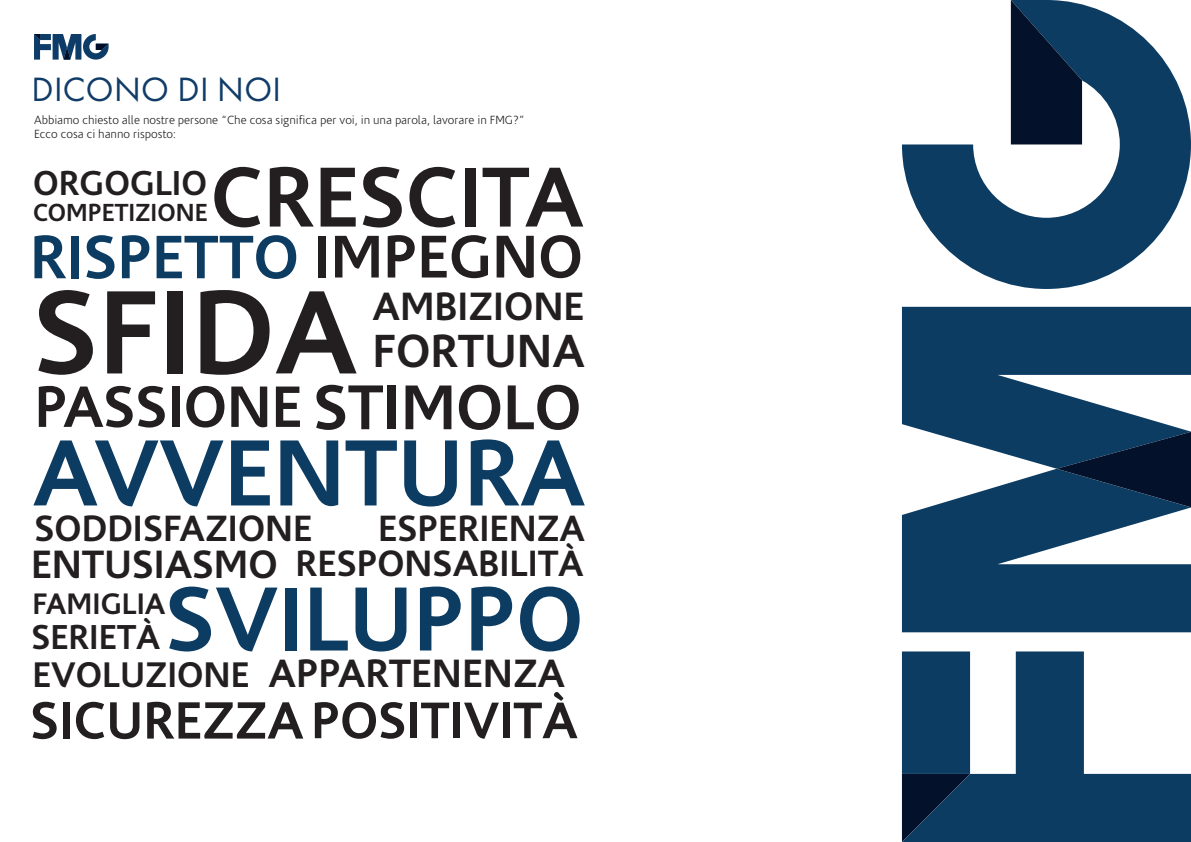
<style>
.page{position:relative;width:1191px;height:842px;background:#fff}
.page>*{position:absolute;margin:0;border:0;box-sizing:border-box;transform-origin:0 0}
.t1{font:700 120px "Corisande OT";color:#231f20}
.t2{font:700 95px "Corisande OT";color:#0d3c63}
.t3{font:700 92px "Corisande OT";color:#0d3c63}
.t4{font:700 86px "Corisande OT";color:#231f20}
.t5{font:700 64px "Corisande OT";color:#231f20}
.t6{font:700 62px "Corisande OT";color:#0d3c63}
.t7{font:700 59px "Corisande OT";color:#231f20}
.t8{font:700 52px "Corisande OT";color:#231f20}
.t9{font:700 47px "Corisande OT";color:#231f20}
.t10{font:700 40px "Corisande OT";color:#231f20}
.t11{font:700 37px "Corisande OT";color:#231f20}
.t12{font:700 36px "Corisande OT";color:#231f20}
.t13{font:700 35px "Corisande OT";color:#231f20}
.t14{font:35px "Futura PT";letter-spacing:.01em;color:#113c68}
.t15{font:700 30px "Corisande OT";color:#231f20}
.t16{font:700 25px "Corisande OT";color:#231f20}
.t17{font:300 12px/14.4px "Corisande OT";color:#231f20}
.s1{font-size:61px;color:#231f20}
.s2{font-size:53px}
</style>
<div class="page">
<svg style="left:34px;top:34px;width:75px;height:26px"></svg>
<svg style="left:970px;top:651px;width:221px;height:191px;fill:#0d3c63"></svg>
<svg style="left:902px;top:651px;width:68px;height:191px;background:#0c3559"></svg>
<svg style="left:902px;top:307px;width:289px;height:162px;fill:#0d3c63"></svg>
<svg style="left:902px;top:469px;width:289px;height:163px;fill:#0d3c63"></svg>
<svg style="left:1056px;top:432px;width:135px;height:75px;background:#092747"></svg>
<svg style="left:902px;top:4px;width:289px;height:285px"></svg>
<svg style="left:1010px;top:0;width:72px;height:144px;background:#0d243f"></svg>
<h3 class="t14" style="left:32px;top:69px;width:251px">DICONO DI NOI</h3>
<p class="t17" style="left:34px;top:113px;width:492px">Abbiamo chiesto alle nostre persone “Che cosa significa per voi, in una parola, lavorare in FMG?”<br>Ecco cosa ci hanno risposto:</p>
<h3 class="t4" style="left:211px;top:148px;width:375px">CRESCITA</h3>
<h3 class="t13" style="left:33px;top:163px;width:175px">ORGOGLIO</h3>
<h3 class="t16" style="left:33px;top:198px;width:176px">COMPETIZIONE</h3>
<h3 class="t6" style="left:30px;top:221px;width:554px">RISPETTO <span class="s1">IMPEGNO</span></h3>
<h1 class="t1" style="left:33px;top:263px;width:326px">SFIDA</h1>
<h3 class="t10" style="left:372px;top:283px;width:213px">AMBIZIONE</h3>
<h3 class="t9" style="left:372px;top:324px;width:214px">FORTUNA</h3>
<h3 class="t7" style="left:34px;top:373px;width:269px">PASSIONE</h3>
<h3 class="t5" style="left:313px;top:370px;width:270px">STIMOLO</h3>
<h2 class="t2" style="left:33px;top:418px;width:554px">AVVENTURA</h2>
<h3 class="t11" style="left:34px;top:507px;width:279px">SODDISFAZIONE</h3>
<h3 class="t11" style="left:378px;top:507px;width:208px">ESPERIENZA</h3>
<h3 class="t11" style="left:295px;top:542px;width:290px">RESPONSABILITÀ</h3>
<h3 class="t10" style="left:31px;top:541px;width:248px">ENTUSIASMO</h3>
<h3 class="t3" style="left:165px;top:566px;width:420px">SVILUPPO</h3>
<h3 class="t15" style="left:33px;top:586px;width:135px">FAMIGLIA</h3>
<h3 class="t13" style="left:31px;top:616px;width:131px">SERIETÀ</h3>
<h3 class="t12" style="left:33px;top:654px;width:218px">EVOLUZIONE</h3>
<h3 class="t10" style="left:268px;top:650px;width:298px">APPARTENENZA</h3>
<h3 class="t8" style="left:30px;top:690px;width:549px"><span class="s2">SICUREZZA</span>POSITIVITÀ</h3>
</div>
